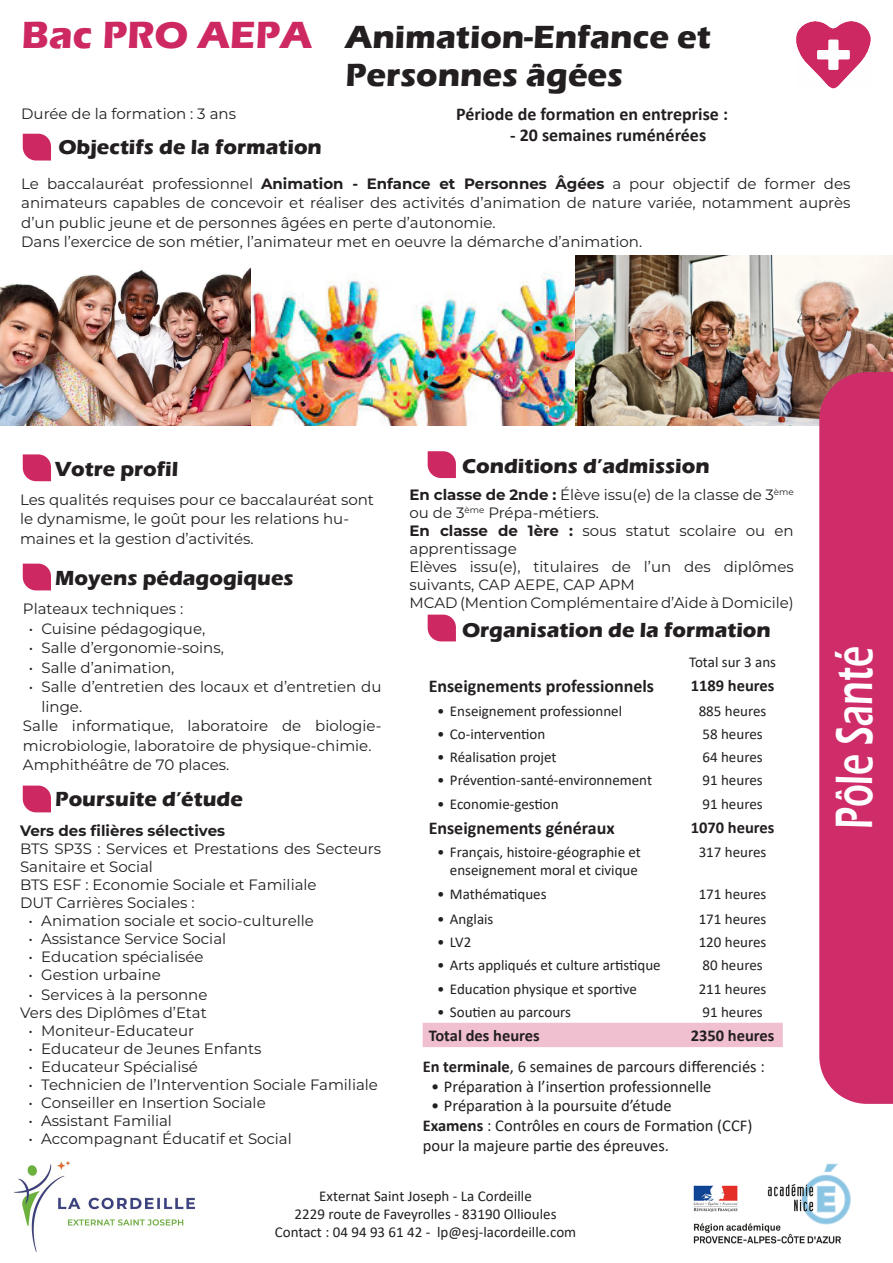
<style>
.page{position:relative;width:893px;height:1263px;background:#fff}
.page>*{position:absolute;margin:0;border:0;box-sizing:border-box;transform-origin:0 0}
.t1{font:600 54px "Eras ITC";color:#fff;scale:.68 1}
.t2{font:700 33px "Eras ITC";color:#231f20}
.t3{font:700 21px "Eras ITC";color:#231f20}
.t4{font:700 18px "Calibri";color:#231f20}
.t5{font:16.5px/19.8px "Calibri";color:#231f20}
.t6{font:700 16.5px "Calibri";color:#231f20}
.t7{font:15px/19.5px "Montserrat";color:#231f20}
.t8{font:15px/18px "Calibri";color:#231f20;text-align:right}
.t9{font:100 15px "Montserrat";color:#231f20}
.s1{font-size:39px;color:#cd2862}
.s2{font-weight:100}
.s3{font-weight:700}
</style>
<div class="page">
<svg style="left:796px;top:21px;width:75px;height:67px"></svg>
<svg style="left:23px;top:134px;width:28px;height:27px"></svg>
<svg style="left:23px;top:454px;width:28px;height:27px"></svg>
<svg style="left:428px;top:451px;width:28px;height:27px"></svg>
<svg style="left:23px;top:564px;width:28px;height:26px"></svg>
<svg style="left:23px;top:785px;width:28px;height:27px"></svg>
<svg style="left:428px;top:615px;width:28px;height:26px"></svg>
<div style="left:423px;top:1023px;width:360px;height:24px;background:#f0bfd0"></div>
<img style="left:693px;top:1163px;width:158px;height:81px">
<img style="left:0;top:267px;width:575px;height:158px">
<img style="left:575px;top:255px;width:318px;height:170px">
<img style="left:14px;top:1161px;width:180px;height:90px">
<div style="left:819px;top:372px;width:74px;height:732px;background:#ce2d6a"></div>
<p class="t2" style="left:22px;top:18px;width:691px"><span class="s1">Bac PRO AEPA</span> Animation-Enfance et</p>
<p class="t2" style="left:346px;top:56px;width:279px">Personnes âgées</p>
<p class="t4" style="left:456px;top:101px;width:273px">Période de formation en entreprise :</p>
<p class="t4" style="left:510px;top:123px;width:198px">- 20 semaines ruménérées</p>
<p class="t7" style="left:21px;top:103px;width:216px">Durée de la formation : 3 ans</p>
<p class="t3" style="left:58px;top:135px;width:265px">Objectifs de la formation</p>
<p class="t7" style="left:21px;top:173px;width:831px;text-align:justify">Le baccalauréat professionnel <span class="s2">Animation - Enfance et Personnes Âgées</span> a pour objectif de former des animateurs capables de concevoir et réaliser des activités d’animation de nature variée, notamment auprès d’un public jeune et de personnes âgées en perte d’autonomie.</p>
<p class="t7" style="left:21px;top:232px;width:622px">Dans l’exercice de son métier, l’animateur met en oeuvre la démarche d’animation.</p>
<p class="t3" style="left:55px;top:457px;width:124px">Votre profil</p>
<p class="t7" style="left:20px;top:489px;width:356px">Les qualités requises pour ce baccalauréat sont le dynamisme, le goût pour les relations hu&shy;maines et la gestion d’activités.</p>
<p class="t3" style="left:55px;top:566px;width:240px">Moyens pédagogiques</p>
<p class="t7" style="left:23px;top:598px;width:162px">Plateaux techniques :</p>
<p class="t7" style="left:29px;top:618px;width:178px">• Cuisine pédagogique,</p>
<p class="t7" style="left:29px;top:637px;width:197px">• Salle d’ergonomie-soins,</p>
<p class="t7" style="left:29px;top:657px;width:147px">• Salle d’animation,</p>
<p class="t7" style="left:41px;top:676px;width:341px;text-indent:-13px">• Salle d’entretien des locaux et d’entretien du linge.</p>
<p class="t7" style="left:23px;top:715px;width:360px">Salle informatique, laboratoire de biologie&shy;microbiologie, laboratoire de physique-chimie.</p>
<p class="t7" style="left:23px;top:754px;width:208px">Amphithéâtre de 70 places.</p>
<p class="t3" style="left:55px;top:787px;width:189px">Poursuite d’étude</p>
<p class="t9" style="left:20px;top:820px;width:207px">Vers des filières sélectives</p>
<p class="t7" style="left:20px;top:839px;width:363px;line-height:18px">BTS SP3S : Services et Prestations des Secteurs<br>Sanitaire et Social</p>
<p class="t7" style="left:20px;top:874px;width:298px">BTS ESF : Economie Sociale et Familiale</p>
<p class="t7" style="left:20px;top:892px;width:176px">DUT Carrières Sociales :</p>
<p class="t7" style="left:29px;top:910px;width:287px">• Animation sociale et socio-culturelle</p>
<p class="t7" style="left:29px;top:928px;width:199px">• Assistance Service Social</p>
<p class="t7" style="left:29px;top:946px;width:177px">• Education spécialisée</p>
<p class="t7" style="left:29px;top:964px;width:134px">• Gestion urbaine</p>
<p class="t7" style="left:29px;top:984px;width:180px">• Services à la personne</p>
<p class="t7" style="left:20px;top:1002px;width:188px">Vers des Diplômes d’Etat</p>
<p class="t7" style="left:29px;top:1020px;width:167px">• Moniteur-Educateur</p>
<p class="t7" style="left:29px;top:1038px;width:234px">• Educateur de Jeunes Enfants</p>
<p class="t7" style="left:29px;top:1056px;width:171px">• Educateur Spécialisé</p>
<p class="t7" style="left:29px;top:1074px;width:351px">• Technicien de l’Intervention Sociale Familiale</p>
<p class="t7" style="left:29px;top:1092px;width:239px">• Conseiller en Insertion Sociale</p>
<p class="t7" style="left:29px;top:1110px;width:145px">• Assistant Familial</p>
<p class="t7" style="left:29px;top:1128px;width:265px">• Accompagnant Éducatif et Social</p>
<p class="t3" style="left:462px;top:454px;width:249px">Conditions d’admission</p>
<p class="t7" style="left:410px;top:486px;width:386px;line-height:18px"><span class="s2">En classe de 2nde :</span> Élève issu(e) de la classe de 3<sup>ème </sup>ou de 3<sup>ème</sup> Prépa-métiers.</p>
<p class="t7" style="left:410px;top:522px;width:386px;line-height:18px"><span class="s2">En classe de 1ère :</span> sous statut scolaire ou en apprentissage</p>
<p class="t7" style="left:410px;top:558px;width:386px;line-height:18px">Elèves issu(e), titulaires de l’un des diplômes suivants, CAP AEPE, CAP APM</p>
<p class="t7" style="left:410px;top:593px;width:386px">MCAD (Mention Complémentaire d’Aide à Domicile)</p>
<p class="t3" style="left:462px;top:618px;width:310px">Organisation de la formation</p>
<p class="t8" style="left:689px;top:652px;width:89px">Total sur 3 ans</p>
<p class="t4" style="left:429px;top:674px;width:227px">Enseignements professionnels</p>
<p class="t6" style="left:691px;top:674px;width:85px">1189 heures</p>
<p class="t8" style="left:437px;top:701px;width:186px">• Enseignement professionnel</p>
<p class="t8" style="left:699px;top:701px;width:69px">885 heures</p>
<p class="t8" style="left:437px;top:724px;width:110px">• Co-intervention</p>
<p class="t8" style="left:702px;top:724px;width:62px">58 heures</p>
<p class="t8" style="left:437px;top:748px;width:121px">• Réalisation projet</p>
<p class="t8" style="left:702px;top:748px;width:62px">64 heures</p>
<p class="t8" style="left:437px;top:771px;width:216px">• Prévention-santé-environnement</p>
<p class="t8" style="left:702px;top:771px;width:62px">91 heures</p>
<p class="t8" style="left:437px;top:794px;width:123px">• Economie-gestion</p>
<p class="t8" style="left:702px;top:794px;width:62px">91 heures</p>
<p class="t4" style="left:429px;top:815px;width:187px">Enseignements généraux</p>
<p class="t6" style="left:691px;top:816px;width:85px">1070 heures</p>
<p class="t8" style="left:437px;top:843px;width:205px">• Français, histoire-géographie et enseignement moral et civique</p>
<p class="t8" style="left:699px;top:843px;width:69px">317 heures</p>
<p class="t8" style="left:437px;top:884px;width:111px">• Mathématiques</p>
<p class="t8" style="left:699px;top:884px;width:69px">171 heures</p>
<p class="t8" style="left:437px;top:909px;width:58px">• Anglais</p>
<p class="t8" style="left:699px;top:909px;width:69px">171 heures</p>
<p class="t8" style="left:437px;top:933px;width:36px">• LV2</p>
<p class="t8" style="left:699px;top:933px;width:69px">120 heures</p>
<p class="t8" style="left:437px;top:956px;width:225px">• Arts appliqués et culture artistique</p>
<p class="t8" style="left:702px;top:956px;width:62px">80 heures</p>
<p class="t8" style="left:437px;top:979px;width:201px">• Education physique et sportive</p>
<p class="t8" style="left:699px;top:979px;width:69px">211 heures</p>
<p class="t8" style="left:437px;top:1002px;width:135px">• Soutien au parcours</p>
<p class="t8" style="left:702px;top:1002px;width:62px">91 heures</p>
<p class="t6" style="left:429px;top:1024px;width:113px">Total des heures</p>
<p class="t6" style="left:691px;top:1024px;width:85px">2350 heures</p>
<p class="t5" style="left:423px;top:1056px;width:344px"><span class="s3">En terminale</span>, 6 semaines de parcours differenciés :</p>
<p class="t5" style="left:431px;top:1076px;width:282px">• Préparation à l’insertion professionnelle</p>
<p class="t5" style="left:431px;top:1095px;width:242px">• Préparation à la poursuite d’étude</p>
<p class="t5" style="left:423px;top:1115px;width:331px"><span class="s3">Examens</span> : Contrôles en cours de Formation (CCF) pour la majeure partie des épreuves.</p>
<p class="t8" style="left:319px;top:1186px;width:214px">Externat Saint Joseph - La Cordeille</p>
<p class="t8" style="left:295px;top:1204px;width:263px">2229 route de Faveyrolles - 83190 Ollioules</p>
<p class="t8" style="left:275px;top:1222px;width:303px">Contact : 04 94 93 61 42 - lp@esj-lacordeille.com</p>
<p class="t1" style="left:824px;top:829px;width:270px;rotate:-90deg">Pôle Santé</p>
</div>
